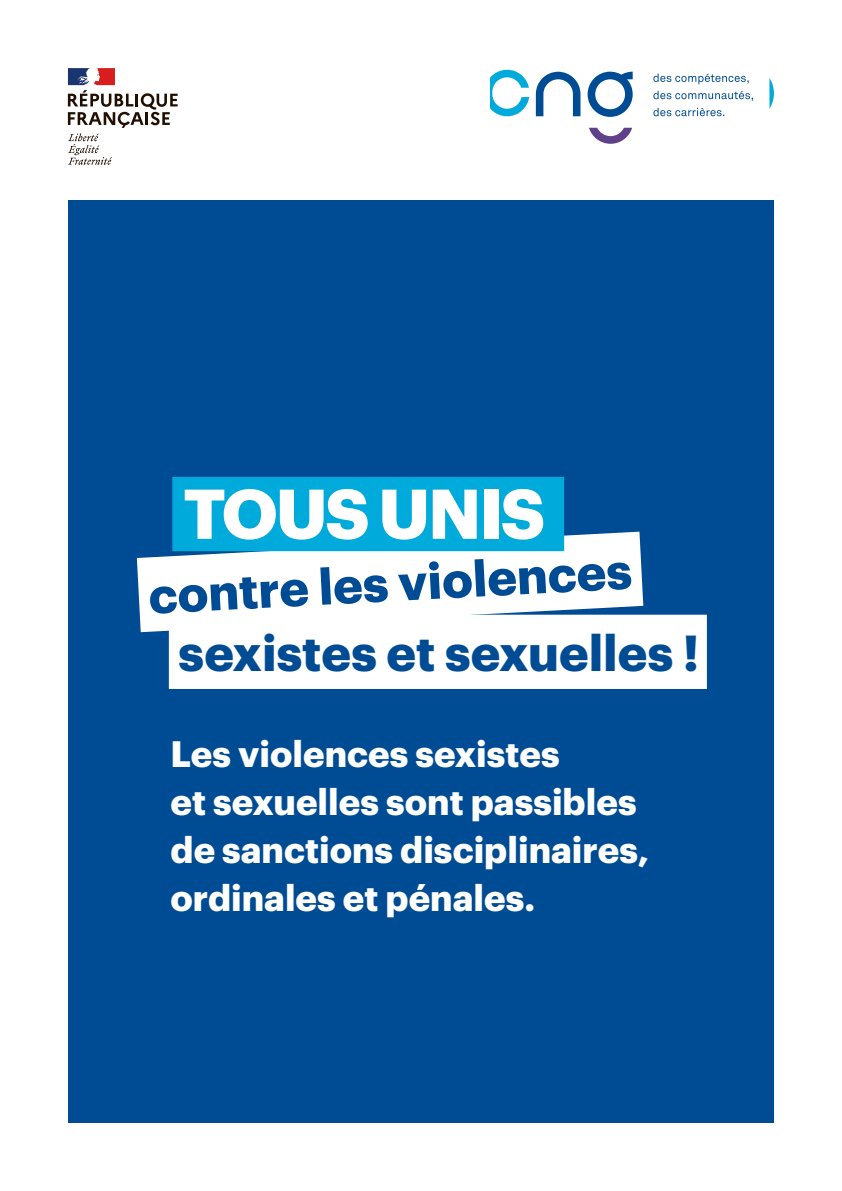
<style>
.page{position:relative;width:842px;height:1191px;background:#fff}
.page>*{position:absolute;margin:0;border:0;box-sizing:border-box;transform-origin:0 0}
.t1{font:700 68.8px "Graphik";letter-spacing:-.035em;color:#fff}
.t2{font:700 49.6px "Graphik";color:#004c94}
.t3{font:700 36px/48px "Graphik";color:#fff}
</style>
<div class="page">
<div style="left:68px;top:200px;width:706px;height:923px;background:#004c94"></div>
<svg style="left:136px;top:491px;width:508px;height:182px"></svg>
<div style="left:172px;top:477px;width:392px;height:74px;background:#00abdb"></div>
<div style="left:169px;top:614px;width:538px;height:75px;background:#fff"></div>
<svg style="left:588px;top:72px;width:45px;height:45px"></svg>
<svg style="left:653px;top:108px;width:71px;height:8px"></svg>
<svg style="left:653px;top:74px;width:96px;height:10px"></svg>
<svg style="left:653px;top:91px;width:100px;height:10px"></svg>
<svg style="left:536px;top:72px;width:44px;height:44px"></svg>
<svg style="left:490px;top:70px;width:39px;height:46px"></svg>
<svg style="left:769px;top:78px;width:5px;height:31px"></svg>
<svg style="left:589px;top:128px;width:43px;height:16px"></svg>
<svg style="left:68px;top:68px;width:110px;height:97px"></svg>
<h1 class="t1" style="left:183px;top:460px;width:363px">TOUS UNIS</h1>
<h2 class="t2" style="left:147px;top:557px;width:485px;rotate:-3deg">contre les violences</h2>
<h2 class="t2" style="left:179px;top:614px;width:522px">sexistes et sexuelles !</h2>
<p class="t3" style="left:171px;top:726px;width:480px">Les violences sexistes<br>et sexuelles sont passibles de sanctions disciplinaires, ordinales et pénales.</p>
</div>
